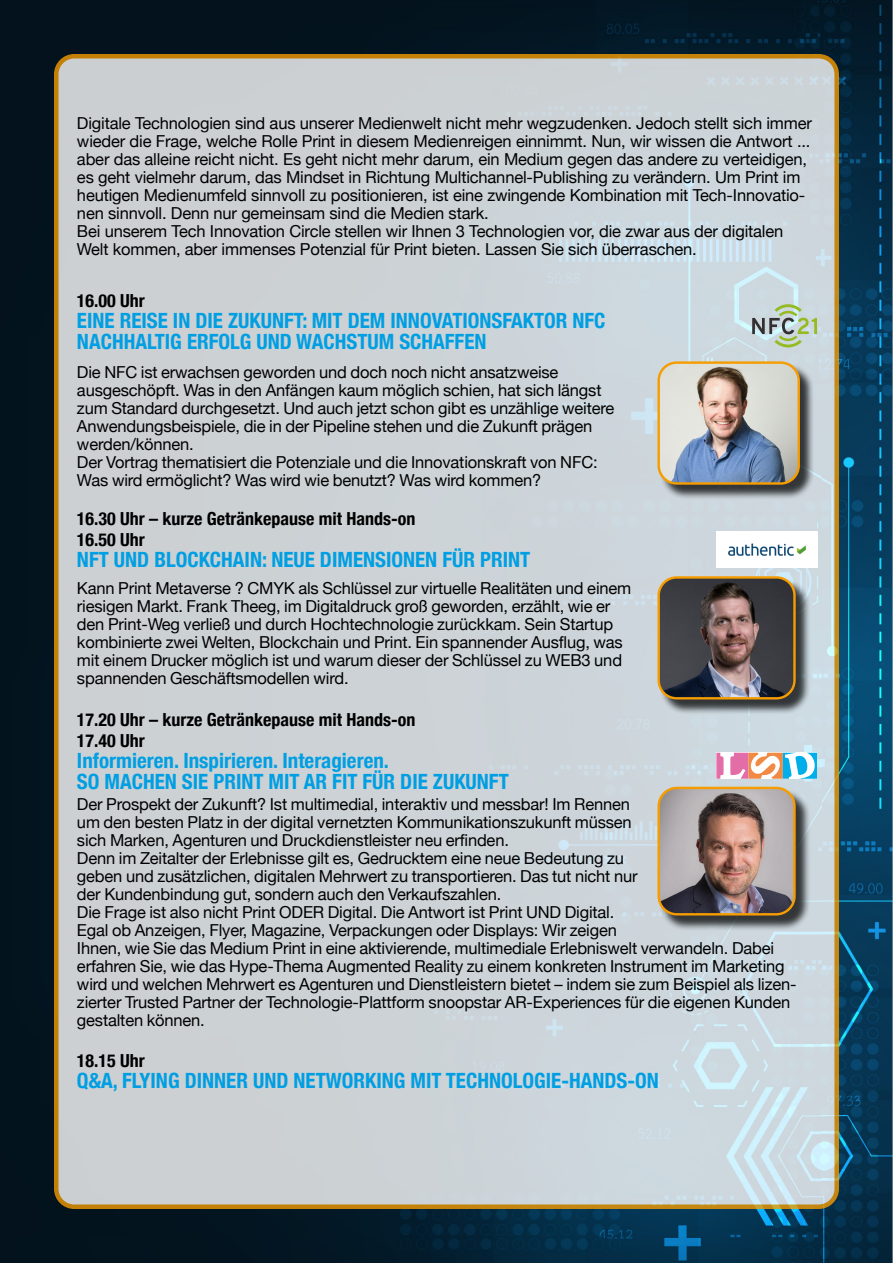
<style>
.page{position:relative;width:893px;height:1263px;background:#fff}
.page>*{position:absolute;margin:0;border:0;box-sizing:border-box;transform-origin:0 0}
.t1{font:700 condensed 21px/21px "Helvetica Neue";color:#009fe3}
.t2{font:700 condensed 18px/21px "Helvetica Neue";color:#000}
.t3{font:16.5px/18px "Helvetica Neue";letter-spacing:-.01em;color:#000}
</style>
<div class="page">
<img style="left:0;top:0;width:820px;height:402px">
<img style="left:820px;top:0;width:73px;height:1263px">
<img style="left:0;top:402px;width:821px;height:861px">
<div style="left:56px;top:56px;width:781px;height:1151px;background:#ccd2d6;border-radius:18px"></div>
<div style="left:54px;top:54px;width:785px;height:1155px;border:4px solid #f59c00;border-radius:18px"></div>
<div style="left:659px;top:578px;width:152px;height:136px;background:#000;opacity:.75"></div>
<img style="left:659px;top:577px;width:135px;height:121px">
<div style="left:657px;top:576px;width:139px;height:123px;border:2px solid #f59c00;border-radius:18px"></div>
<div style="left:659px;top:789px;width:152px;height:142px;background:#000;opacity:.75"></div>
<img style="left:659px;top:789px;width:135px;height:125px">
<div style="left:657px;top:787px;width:139px;height:128px;border:2px solid #f59c00;border-radius:18px"></div>
<div style="left:659px;top:363px;width:156px;height:136px;background:#000;opacity:.75"></div>
<img style="left:659px;top:363px;width:140px;height:120px">
<div style="left:657px;top:361px;width:143px;height:124px;border:2px solid #f59c00;border-radius:18px"></div>
<svg style="left:752px;top:304px;width:65px;height:43px"></svg>
<svg style="left:716px;top:753px;width:101px;height:26px;background:#c8bcc6"></svg>
<img style="left:717px;top:532px;width:100px;height:36px">
<p class="t3" style="left:77px;top:115px;width:736px">Digitale Technologien sind aus unserer Medienwelt nicht mehr wegzudenken. Jedoch stellt sich immer wieder die Frage, welche Rolle Print in diesem Medienreigen einnimmt. Nun, wir wissen die Antwort ... aber das alleine reicht nicht. Es geht nicht mehr darum, ein Medium gegen das andere zu verteidigen, es geht vielmehr darum, das Mindset in Richtung Multichannel-Publishing zu verändern. Um Print im heutigen Medienumfeld sinnvoll zu positionieren, ist eine zwingende Kombination mit Tech-Innovatio&shy;nen sinnvoll. Denn nur gemeinsam sind die Medien stark.<br>Bei unserem Tech Innovation Circle stellen wir Ihnen 3 Technologien vor, die zwar aus der digitalen Welt kommen, aber immenses Potenzial für Print bieten. Lassen Sie sich überraschen.</p>
<p class="t2" style="left:77px;top:289px;width:69px">16.00 Uhr</p>
<p class="t1" style="left:77px;top:308px;width:530px">EINE REISE IN DIE ZUKUNFT: MIT DEM INNOVATIONSFAKTOR NFC<br>NACHHALTIG ERFOLG UND WACHSTUM SCHAFFEN</p>
<p class="t3" style="left:77px;top:364px;width:539px">Die NFC ist erwachsen geworden und doch noch nicht ansatzweise ausgeschöpft. Was in den Anfängen kaum möglich schien, hat sich längst zum Standard durchgesetzt. Und auch jetzt schon gibt es unzählige weitere Anwendungsbeispiele, die in der Pipeline stehen und die Zukunft prägen werden/können.<br>Der Vortrag thematisiert die Potenziale und die Innovationskraft von NFC:<br>Was wird ermöglicht? Was wird wie benutzt? Was wird kommen?</p>
<p class="t2" style="left:77px;top:507px;width:340px">16.30 Uhr – kurze Getränkepause mit Hands-on<br>16.50 Uhr</p>
<p class="t1" style="left:77px;top:548px;width:455px">NFT UND BLOCKCHAIN: NEUE DIMENSIONEN FÜR PRINT</p>
<p class="t3" style="left:77px;top:580px;width:556px">Kann Print Metaverse ? CMYK als Schlüssel zur virtuelle Realitäten und einem riesigen Markt. Frank Theeg, im Digitaldruck groß geworden, erzählt, wie er den Print-Weg verließ und durch Hochtechnologie zurückkam. Sein Startup kombinierte zwei Welten, Blockchain und Print. Ein spannender Ausflug, was mit einem Drucker möglich ist und warum dieser der Schlüssel zu WEB3 und spannenden Geschäftsmodellen wird.</p>
<p class="t2" style="left:77px;top:708px;width:340px">17.20 Uhr – kurze Getränkepause mit Hands-on<br>17.40 Uhr</p>
<p class="t1" style="left:77px;top:749px;width:433px">Informieren. Inspirieren. Interagieren.<br>SO MACHEN SIE PRINT MIT AR FIT FÜR DIE ZUKUNFT</p>
<p class="t3" style="left:77px;top:796px;width:721px">Der Prospekt der Zukunft? Ist multimedial, interaktiv und messbar! Im Rennen<br>um den besten Platz in der digital vernetzten Kommunikationszukunft müssen<br>sich Marken, Agenturen und Druckdienstleister neu erfinden.<br>Denn im Zeitalter der Erlebnisse gilt es, Gedrucktem eine neue Bedeutung zu<br>geben und zusätzlichen, digitalen Mehrwert zu transportieren. Das tut nicht nur<br>der Kundenbindung gut, sondern auch den Verkaufszahlen.<br>Die Frage ist also nicht Print ODER Digital. Die Antwort ist Print UND Digital.<br>Egal ob Anzeigen, Flyer, Magazine, Verpackungen oder Displays: Wir zeigen<br>Ihnen, wie Sie das Medium Print in eine aktivierende, multimediale Erlebniswelt verwandeln. Dabei erfahren Sie, wie das Hype-Thema Augmented Reality zu einem konkreten Instrument im Marketing wird und welchen Mehrwert es Agenturen und Dienstleistern bietet – indem sie zum Beispiel als lizen&shy;zierter Trusted Partner der Technologie-Plattform snoopstar AR-Experiences für die eigenen Kunden gestalten können.</p>
<p class="t2" style="left:77px;top:1048px;width:69px">18.15 Uhr</p>
<p class="t1" style="left:77px;top:1068px;width:583px">Q&amp;A, FLYING DINNER UND NETWORKING MIT TECHNOLOGIE-HANDS-ON</p>
</div>
